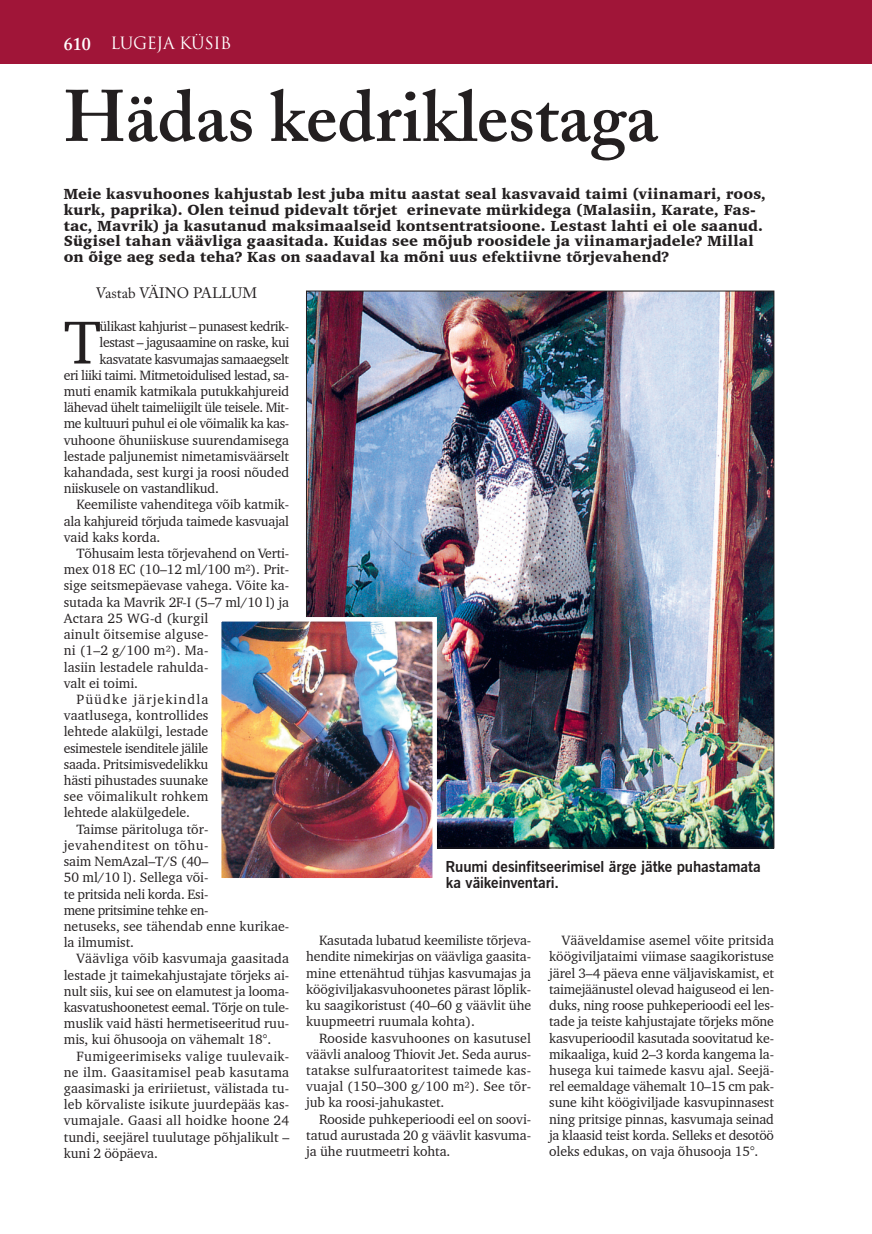
<style>
.page{position:relative;width:872px;height:1234px;background:#fff}
.page>*{position:absolute;margin:0;border:0;box-sizing:border-box;transform-origin:0 0}
.t1{font:600 72px "Adobe Caslon";color:#231f20}
.t2{font:62.1px "Charter BT";color:#231f20}
.t3{font:16.5px "Trajan Pro";letter-spacing:-.025em;color:#fff}
.t4{font:900 15px/15.8px "Charter BT";letter-spacing:.01em;color:#231f20}
.t5{font:700 15px/15.8px "News Gothic BT";letter-spacing:-.005em;color:#231f20}
.t6{font:15px "Adobe Caslon Pro";color:#231f20}
.t7{font:13.8px/16.2px "Charter BT";letter-spacing:-.005em;color:#231f20;text-align:justify}
.t8{font:13.8px "Charter BT";letter-spacing:-.03em;color:#231f20}
.t9{font:13.8px "Charter BT";letter-spacing:-.035em;color:#231f20}
.t10{font:13.8px "Charter BT";letter-spacing:.02em;color:#231f20}
.t11{font:13.8px "Charter BT";letter-spacing:.015em;color:#231f20}
.t12{font:13.8px "Charter BT";letter-spacing:-.025em;color:#231f20}
.t13{font:13.8px "Charter BT";letter-spacing:.035em;color:#231f20}
.t14{font:13.8px "Charter BT";letter-spacing:.08em;color:#231f20}
.s1{font-family:"Adobe Caslon";font-weight:600;font-size:18px}
</style>
<div class="page">
<div style="left:0;top:0;width:872px;height:64px;background:#a01538"></div>
<img style="left:308px;top:293px;width:464px;height:553px">
<img style="left:222px;top:622px;width:210px;height:255px">
<div style="left:217px;top:617px;width:220px;height:265px;border:4px solid #fff"></div>
<p class="t3" style="left:64px;top:33px;width:169px"><span class="s1">610</span> LUGEJA KÜSIB</p>
<h1 class="t1" style="left:64px;top:73px;width:596px">Hädas kedriklestaga</h1>
<p class="t4" style="left:64px;top:186px;width:704px">Meie kasvuhoones kahjustab lest juba mitu aastat seal kasvavaid taimi (viinamari, roos, kurk, paprika). Olen teinud pidevalt tõrjet erinevate mürkidega (Malasiin, Karate, Fas&shy;tac, Mavrik) ja kasutanud maksimaalseid kontsentratsioone. Lestast lahti ei ole saanud.<br>Sügisel tahan väävliga gaasitada. Kuidas see mõjub roosidele ja viinamarjadele? Millal on õige aeg seda teha? Kas on saadaval ka mõni uus efektiivne tõrjevahend?</p>
<p class="t6" style="left:96px;top:283px;width:163px">Vastab VÄINO PALLUM</p>
<h2 class="t2" style="left:64px;top:303px;width:39px">T</h2>
<p class="t9" style="left:100px;top:318px;width:191px">ülikast kahjurist – punasest kedrik-</p>
<p class="t9" style="left:100px;top:334px;width:191px">lestast – jagusaamine on raske, kui</p>
<p class="t9" style="left:100px;top:350px;width:191px">kasvatate kasvumajas samaaegselt</p>
<p class="t8" style="left:64px;top:366px;width:227px">eri liiki taimi. Mitmetoidulised lestad, sa-</p>
<p class="t7" style="left:64px;top:383px;width:227px">muti enamik katmikala putukkahjureid</p>
<p class="t8" style="left:64px;top:399px;width:227px">lähevad ühelt taimeliigilt üle teisele. Mit-</p>
<p class="t8" style="left:64px;top:415px;width:227px">me kultuuri puhul ei ole võimalik ka kas-</p>
<p class="t7" style="left:64px;top:431px;width:227px">vuhoone õhuniiskuse suurendamisega</p>
<p class="t7" style="left:64px;top:447px;width:227px">lestade paljunemist nimetamisväärselt</p>
<p class="t7" style="left:64px;top:464px;width:227px">kahandada, sest kurgi ja roosi nõuded</p>
<p class="t7" style="left:64px;top:480px;width:156px">niiskusele on vastandlikud.</p>
<p class="t7" style="left:77px;top:496px;width:214px">Keemiliste vahenditega võib katmik-</p>
<p class="t7" style="left:64px;top:512px;width:227px">ala kahjureid tõrjuda taimede kasvuajal</p>
<p class="t7" style="left:64px;top:528px;width:98px">vaid kaks korda.</p>
<p class="t7" style="left:77px;top:545px;width:214px">Tõhusaim lesta tõrjevahend on Verti-</p>
<p class="t7" style="left:64px;top:561px;width:227px">mex 018 EC (10–12 ml/100 m²). Prit-</p>
<p class="t7" style="left:64px;top:577px;width:227px">sige seitsmepäevase vahega. Võite ka-</p>
<p class="t7" style="left:64px;top:593px;width:227px">sutada ka Mavrik 2F-I (5–7 ml/10 l) ja</p>
<p class="t7" style="left:64px;top:609px;width:146px">Actara 25 WG-d (kurgil</p>
<p class="t7" style="left:64px;top:626px;width:146px">ainult õitsemise alguse-</p>
<p class="t7" style="left:64px;top:642px;width:146px">ni (1–2 g/100 m²). Ma-</p>
<p class="t7" style="left:64px;top:658px;width:146px">lasiin lestadele rahulda-</p>
<p class="t7" style="left:64px;top:674px;width:76px">valt ei toimi.</p>
<p class="t14" style="left:77px;top:690px;width:133px">Püüdke järjekindla</p>
<p class="t7" style="left:64px;top:707px;width:146px">vaatlusega, kontrollides</p>
<p class="t7" style="left:64px;top:723px;width:146px">lehtede alakülgi, lestade</p>
<p class="t12" style="left:64px;top:739px;width:146px">esimestele isenditele jälile</p>
<p class="t7" style="left:64px;top:755px;width:146px">saada. Pritsimisvedelikku</p>
<p class="t7" style="left:64px;top:771px;width:146px">hästi pihustades suunake</p>
<p class="t11" style="left:64px;top:787px;width:146px">see võimalikult rohkem</p>
<p class="t7" style="left:64px;top:804px;width:128px">lehtede alakülgedele.</p>
<p class="t7" style="left:77px;top:820px;width:133px">Taimse päritoluga tõr-</p>
<p class="t13" style="left:64px;top:836px;width:146px">jevahenditest on tõhu-</p>
<p class="t7" style="left:64px;top:852px;width:146px">saim NemAzal–T/S (40–</p>
<p class="t7" style="left:64px;top:869px;width:146px">50 ml/10 l). Sellega või-</p>
<p class="t7" style="left:64px;top:885px;width:146px">te pritsida neli korda. Esi-</p>
<p class="t8" style="left:64px;top:901px;width:146px">mene pritsimine tehke en-</p>
<p class="t7" style="left:64px;top:917px;width:227px">netuseks, see tähendab enne kurikae-</p>
<p class="t7" style="left:64px;top:933px;width:72px">la ilmumist.</p>
<p class="t7" style="left:77px;top:950px;width:214px">Väävliga võib kasvumaja gaasitada</p>
<p class="t7" style="left:64px;top:966px;width:227px">lestade jt taimekahjustajate tõrjeks ai-</p>
<p class="t7" style="left:64px;top:982px;width:227px">nult siis, kui see on elamutest ja looma-</p>
<p class="t7" style="left:64px;top:998px;width:227px">kasvatushoonetest eemal. Tõrje on tule-</p>
<p class="t7" style="left:64px;top:1014px;width:227px">muslik vaid hästi hermetiseeritud ruu-</p>
<p class="t7" style="left:64px;top:1031px;width:209px">mis, kui õhusooja on vähemalt 18°.</p>
<p class="t10" style="left:77px;top:1047px;width:214px">Fumigeerimiseks valige tuulevaik-</p>
<p class="t10" style="left:64px;top:1063px;width:227px">ne ilm. Gaasitamisel peab kasutama</p>
<p class="t7" style="left:64px;top:1079px;width:227px">gaasimaski ja eririietust, välistada tu-</p>
<p class="t7" style="left:64px;top:1095px;width:227px">leb kõrvaliste isikute juurdepääs kas-</p>
<p class="t11" style="left:64px;top:1111px;width:227px">vumajale. Gaasi all hoidke hoone 24</p>
<p class="t7" style="left:64px;top:1128px;width:227px">tundi, seejärel tuulutage põhjalikult –</p>
<p class="t7" style="left:64px;top:1144px;width:96px">kuni 2 ööpäeva.</p>
<p class="t5" style="left:445px;top:858px;width:317px">Ruumi desinfitseerimisel ärge jätke puhastamata ka väikeinventari.</p>
<p class="t7" style="left:306px;top:931px;width:226px;text-indent:13px">Kasutada lubatud keemiliste tõrjeva&shy;hendite nimekirjas on väävliga gaasita&shy;mine ettenähtud tühjas kasvumajas ja köögiviljakasvuhoonetes pärast lõplik&shy;ku saagikoristust (40–60 g väävlit ühe kuupmeetri ruumala kohta).</p>
<p class="t7" style="left:306px;top:1029px;width:226px;text-indent:13px">Rooside kasvuhoones on kasutusel väävli analoog Thiovit Jet. Seda aurus&shy;tatakse sulfuraatoritest taimede kas&shy;vuajal (150–300 g/100 m²). See tõr&shy;jub ka roosi-jahukastet.</p>
<p class="t7" style="left:306px;top:1110px;width:226px;text-indent:13px">Rooside puhkeperioodi eel on soovi&shy;tatud aurustada 20 g väävlit kasvuma&shy;ja ühe ruutmeetri kohta.</p>
<p class="t7" style="left:549px;top:931px;width:226px;text-indent:13px">Vääveldamise asemel võite pritsida köögiviljataimi viimase saagikoristuse järel 3–4 päeva enne väljaviskamist, et taimejäänustel olevad haiguseod ei len&shy;duks, ning roose puhkeperioodi eel les&shy;tade ja teiste kahjustajate tõrjeks mõne kasvuperioodil kasutada soovitatud ke&shy;mikaaliga, kuid 2–3 korda kangema la&shy;husega kui taimede kasvu ajal. Seejä&shy;rel eemaldage vähemalt 10–15 cm pak&shy;sune kiht köögiviljade kasvupinnasest ning pritsige pinnas, kasvumaja seinad ja klaasid teist korda. Selleks et desotöö oleks edukas, on vaja õhusooja 15°.</p>
</div>
